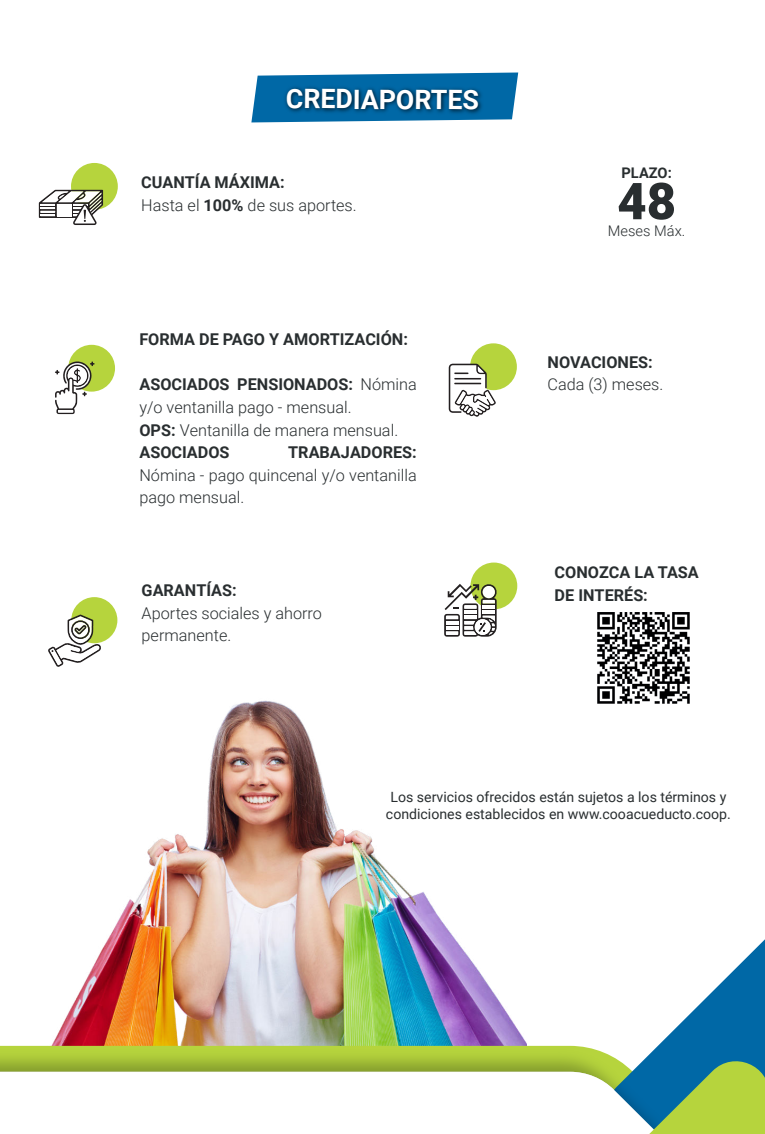
<style>
.page{position:relative;width:765px;height:1134px;background:#fff}
.page>*{position:absolute;margin:0;border:0;box-sizing:border-box;transform-origin:0 0}
.t1{font:900 50.88px "Roboto";color:#292e30}
.t2{font:700 26.75px "Roboto";letter-spacing:-.005em;color:#fff}
.t3{font:300 16.25px/22.5px "Roboto";color:#292e30}
.t4{font:700 16.25px/22.5px "Roboto";color:#292e30}
.t5{font:300 14.62px "Roboto";color:#292e30}
.t6{font:700 14.62px "Roboto";color:#292e30}
.t7{font:14.12px/17px "Roboto";color:#292e30;text-align:center}
.s1{font-weight:700}
</style>
<div class="page">
<svg style="left:251px;top:73px;width:267px;height:49px;background:#277fb3"></svg>
<img style="left:281px;top:80px;width:206px;height:43px">
<div style="left:71px;top:163px;width:47px;height:47px;background:#b6d43d;border-radius:50%"></div>
<svg style="left:39px;top:190px;width:64px;height:35px"></svg>
<div style="left:470px;top:343px;width:47px;height:47px;background:#b6d43d;border-radius:50%"></div>
<svg style="left:449px;top:364px;width:47px;height:53px"></svg>
<div style="left:68px;top:345px;width:47px;height:47px;background:#b6d43d;border-radius:50%"></div>
<svg style="left:55px;top:361px;width:40px;height:53px"></svg>
<div style="left:71px;top:597px;width:46px;height:46px;background:#b6d43d;border-radius:50%"></div>
<svg style="left:48px;top:615px;width:53px;height:36px"></svg>
<div style="left:470px;top:562px;width:47px;height:47px;background:#b6d43d;border-radius:50%"></div>
<svg style="left:444px;top:583px;width:53px;height:54px"></svg>
<img style="left:48px;top:651px;width:478px;height:393px">
<img style="left:597px;top:612px;width:93px;height:92px">
<img style="left:0;top:1044px;width:575px;height:28px">
<svg style="left:575px;top:939px;width:190px;height:195px"></svg>
<h2 class="t2" style="left:286px;top:84px;width:195px">CREDIAPORTES</h2>
<p class="t3" style="left:141px;top:173px;width:217px"><span class="s1">CUANTÍA MÁXIMA:<br></span>Hasta el <span class="s1">100%</span> de sus aportes.</p>
<p class="t4" style="left:139px;top:329px;width:270px">FORMA DE PAGO Y AMORTIZACIÓN:</p>
<p class="t3" style="left:139px;top:375px;width:279px"><span class="s1">ASOCIADOS PENSIONADOS:</span> Nómina y/o ventanilla pago - mensual.<br><span class="s1">OPS:</span> Ventanilla de manera mensual.<br><span class="s1">ASOCIADOS</span></p>
<p class="t4" style="left:288px;top:441px;width:130px">TRABAJADORES:</p>
<p class="t3" style="left:139px;top:465px;width:279px">Nómina - pago quincenal y/o ventanilla pago mensual.</p>
<p class="t4" style="left:142px;top:579px;width:97px">GARANTÍAS:</p>
<p class="t3" style="left:142px;top:603px;width:182px">Aportes sociales y ahorro permanente.</p>
<p class="t6" style="left:621px;top:165px;width:52px">PLAZO:</p>
<h1 class="t1" style="left:617px;top:172px;width:60px">48</h1>
<p class="t5" style="left:608px;top:224px;width:79px">Meses Máx.</p>
<p class="t4" style="left:548px;top:351px;width:107px">NOVACIONES:</p>
<p class="t3" style="left:548px;top:374px;width:117px">Cada (3) meses.</p>
<p class="t4" style="left:555px;top:561px;width:146px">CONOZCA LA TASA<br>DE INTERÉS:</p>
<p class="t7" style="left:386px;top:790px;width:346px">Los servicios ofrecidos están sujetos a los términos y condiciones establecidos en www.cooacueducto.coop.</p>
</div>
